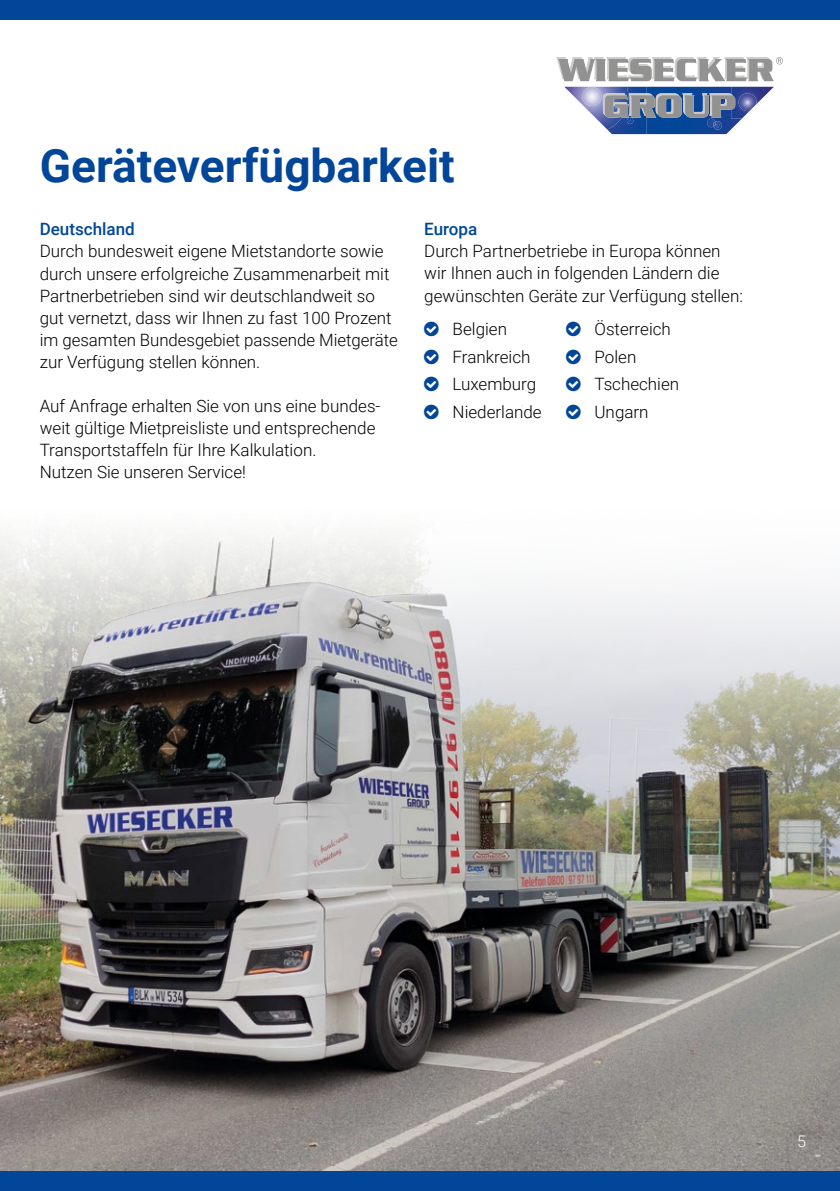
<style>
.page{position:relative;width:840px;height:1191px;background:#fff}
.page>*{position:absolute;margin:0;border:0;box-sizing:border-box;transform-origin:0 0}
.t1{font:700 46px "Roboto";color:#014698}
.t2{font:300 17px/22px "Roboto";color:#000}
.t3{font:500 17px "Roboto";color:#014698}
.t4{font:300 16px "Roboto";color:#fff}
</style>
<div class="page">
<svg style="left:556px;top:57px;width:226px;height:24px"></svg>
<svg style="left:564px;top:87px;width:209px;height:47px"></svg>
<img style="left:730px;top:95px;width:4px;height:14px">
<img style="left:738px;top:93px;width:18px;height:18px">
<img style="left:582px;top:87px;width:19px;height:19px;border-radius:10px">
<img style="left:0;top:534px;width:839px;height:637px">
<div style="left:0;top:1171px;width:839px;height:20px;background:#014698"></div>
<div style="left:0;top:0;width:839px;height:20px;background:#014698"></div>
<h1 class="t1" style="left:40px;top:133px;width:416px">Geräteverfügbarkeit</h1>
<p class="t3" style="left:40px;top:217px;width:97px">Deutschland</p>
<p class="t2" style="left:40px;top:240px;width:359px">Durch bundesweit eigene Mietstandorte sowie durch unsere erfolgreiche Zusammenarbeit mit Partnerbetrieben sind wir deutschlandweit so gut vernetzt, dass wir Ihnen zu fast 100 Prozent im gesamten Bundesgebiet passende Mietgeräte zur Verfügung stellen können.</p>
<p class="t2" style="left:40px;top:394px;width:342px">Auf Anfrage erhalten Sie von uns eine bundes&shy;weit gültige Mietpreisliste und entsprechende Transportstaffeln für Ihre Kalkulation.<br>Nutzen Sie unseren Service!</p>
<p class="t3" style="left:424px;top:217px;width:55px">Europa</p>
<p class="t2" style="left:424px;top:240px;width:320px">Durch Partnerbetriebe in Europa können wir Ihnen auch in folgenden Ländern die gewünschten Geräte zur Verfügung stellen:</p>
<p class="t2" style="left:452px;top:317px;width:56px">Belgien</p>
<p class="t2" style="left:594px;top:317px;width:78px">Österreich</p>
<p class="t2" style="left:452px;top:345px;width:79px">Frankreich</p>
<p class="t2" style="left:594px;top:345px;width:43px">Polen</p>
<p class="t2" style="left:452px;top:372px;width:85px">Luxemburg</p>
<p class="t2" style="left:594px;top:372px;width:86px">Tschechien</p>
<p class="t2" style="left:452px;top:400px;width:91px">Niederlande</p>
<p class="t2" style="left:594px;top:400px;width:56px">Ungarn</p>
<p class="t4" style="left:796px;top:1129px;width:10px">5</p>
</div>
